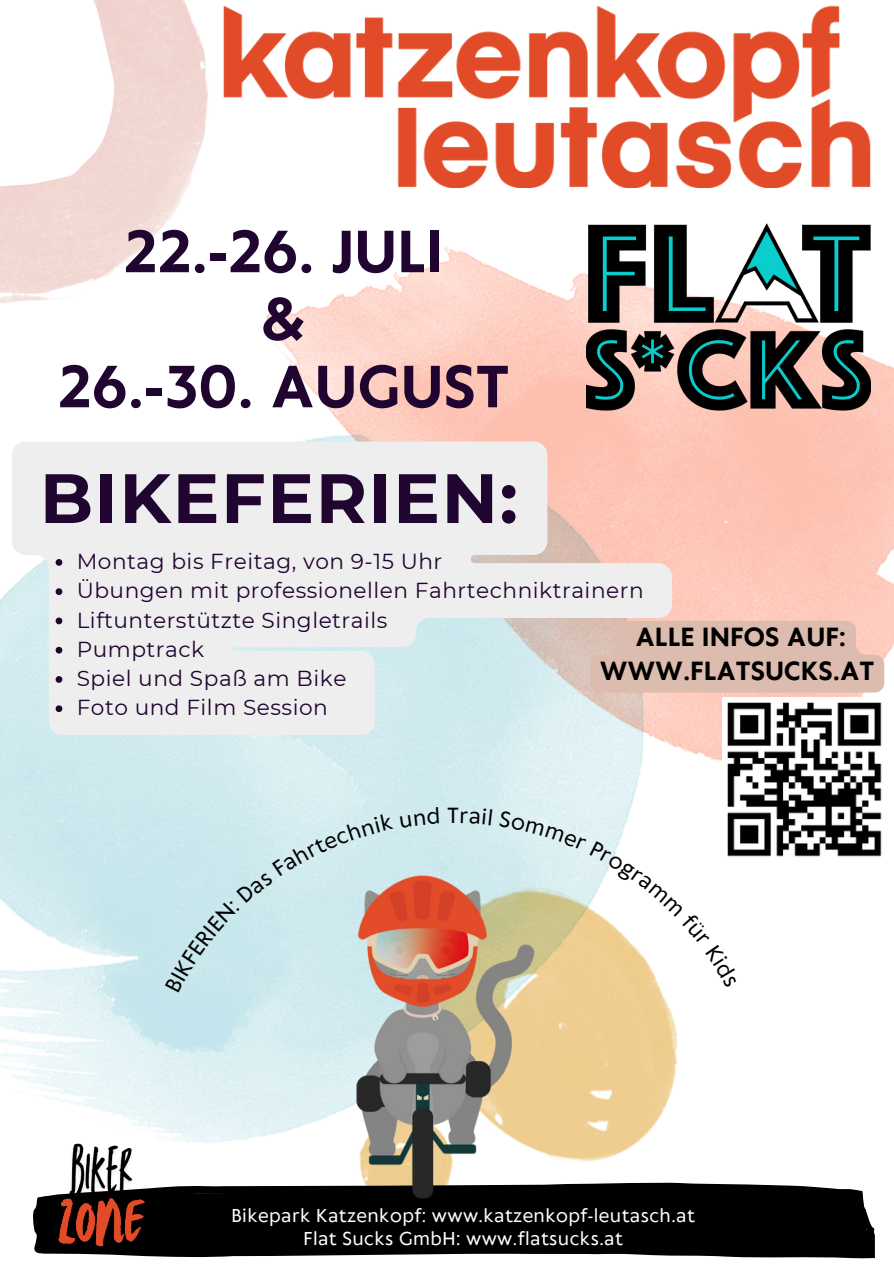
<style>
.page{position:relative;width:894px;height:1264px;background:#fff}
.page>*{position:absolute;margin:0;border:0;box-sizing:border-box;transform-origin:0 0}
.t1{font:700 69.6px "Montserrat";letter-spacing:.025em;color:#200530}
.t2{font:700 55.65px "Klein Text";letter-spacing:.025em;color:#200530}
.t3{font:700 24.6px/33.8px "Klein Text";letter-spacing:.025em;color:#000;text-align:center}
.t4{font:21.6px/29.2px "Montserrat";letter-spacing:.025em;color:#200530}
.t5{font:20.4px "Klein Text";color:#000}
.t6{font:17.4px "Klein Text";letter-spacing:.025em;color:#fff}
</style>
<div class="page">
<img style="left:0;top:246px;width:893px;height:916px">
<img style="left:0;top:0;width:209px;height:305px">
<svg style="left:33px;top:1182px;width:841px;height:76px;background:#141414"></svg>
<img style="left:223px;top:5px;width:648px;height:183px">
<img style="left:586px;top:223px;width:284px;height:191px">
<img style="left:347px;top:873px;width:196px;height:327px">
<img style="left:721px;top:697px;width:165px;height:164px">
<svg style="left:12px;top:441px;width:660px;height:294px;background:#eae8e7"></svg>
<svg style="left:56px;top:559px;width:6px;height:7px"></svg>
<svg style="left:56px;top:588px;width:6px;height:7px"></svg>
<svg style="left:56px;top:617px;width:6px;height:7px"></svg>
<svg style="left:56px;top:647px;width:6px;height:6px"></svg>
<svg style="left:56px;top:676px;width:6px;height:7px"></svg>
<svg style="left:56px;top:705px;width:6px;height:7px"></svg>
<div style="left:589px;top:620px;width:294px;height:72px;background:#dbbcae"></div>
<img style="left:63px;top:1132px;width:75px;height:48px">
<img style="left:50px;top:1180px;width:102px;height:78px">
<svg style="left:165px;top:812px;width:228px;height:180px;background:#cce2e4"></svg>
<svg style="left:400px;top:807px;width:39px;height:20px"></svg>
<svg style="left:460px;top:808px;width:32px;height:17px"></svg>
<svg style="left:499px;top:810px;width:237px;height:177px"></svg>
<h3 class="t2" style="left:124px;top:223px;width:320px">22.-26. JULI</h3>
<p class="t2" style="left:262px;top:291px;width:43px">&amp;</p>
<h5 class="t2" style="left:58px;top:358px;width:452px">26.-30. AUGUST</h5>
<h1 class="t1" style="left:40px;top:455px;width:479px">BIKEFERIEN:</h1>
<p class="t4" style="left:77px;top:547px;width:568px">Montag bis Freitag, von 9-15 Uhr<br>Übungen mit professionellen Fahrtechniktrainern<br>Liftunterstützte Singletrails<br>Pumptrack<br>Spiel und Spaß am Bike<br>Foto und Film Session</p>
<p class="t3" style="left:600px;top:622px;width:275px">ALLE INFOS AUF:<br>WWW.FLATSUCKS.AT</p>
<p class="t5" style="left:447px;top:805px;width:13px">T</p>
<h6 class="t6" style="left:231px;top:1206px;width:464px">Bikepark Katzenkopf: www.katzenkopf-leutasch.at</h6>
<p class="t6" style="left:303px;top:1229px;width:320px">Flat Sucks GmbH: www.flatsucks.at</p>
</div>
